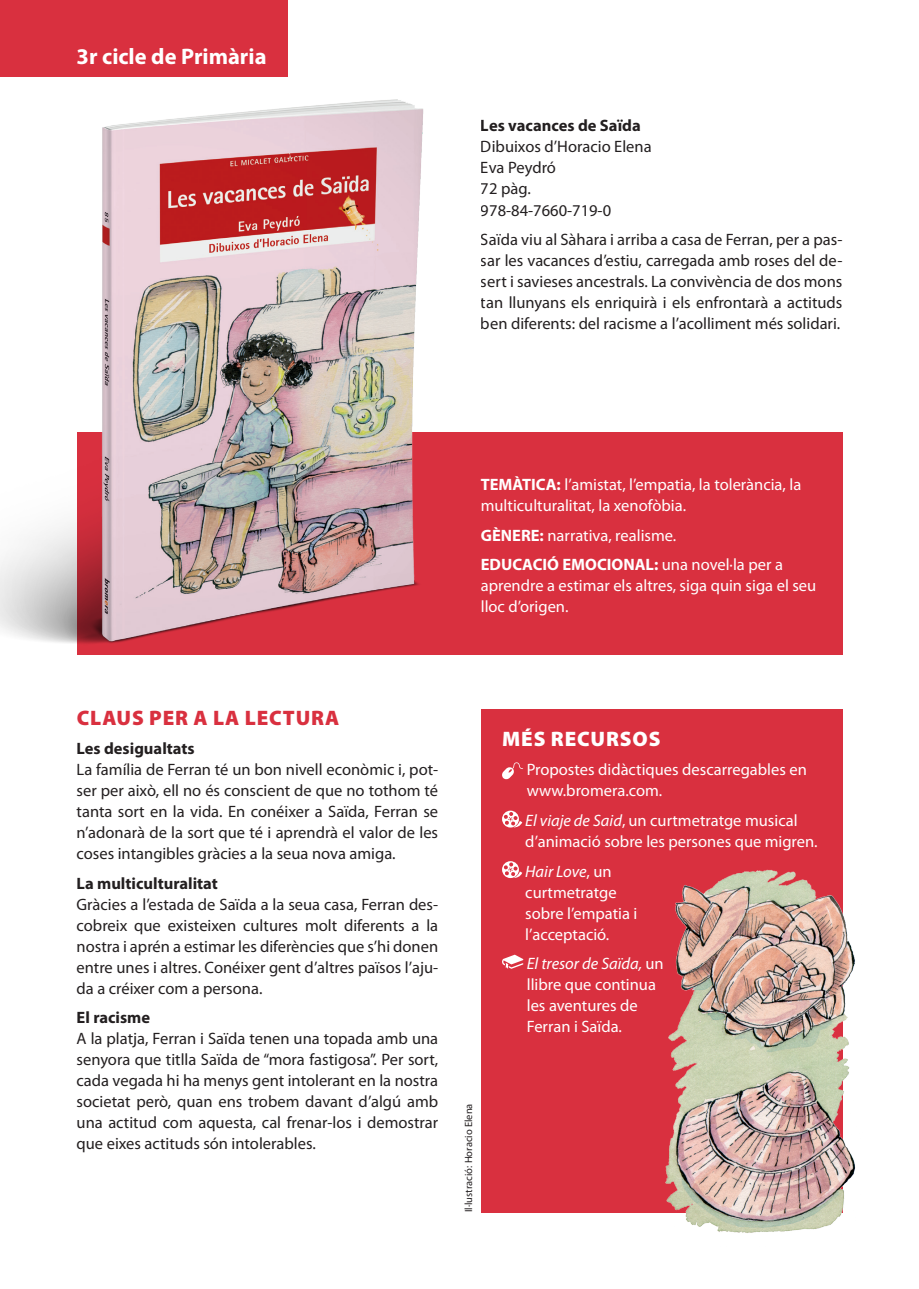
<style>
.page{position:relative;width:919px;height:1289px;background:#fff}
.page>*{position:absolute;margin:0;border:0;box-sizing:border-box;transform-origin:0 0}
.t1{font:700 22.5px "Myriad Pro";color:#fff}
.Títol_Claus_1{font:900 21px "Myriad Pro";letter-spacing:.04em;color:#d9303f}
.t2{font:900 21px "Myriad Pro";letter-spacing:.04em;color:#fff}
.Text{font:16.5px/21px "Myriad Pro";color:#231f20;text-align:justify}
.Temàtica__gènere{font:16.5px/21px "Myriad Pro";color:#fff}
.Títol_Claus_2{font:700 16.5px "Myriad Pro";color:#231f20}
.Copyright{font:10.5px "Myriad Pro";color:#231f20}
.s1{font-weight:700}
.s2{font-style:italic}
</style>
<div class="page">
<div style="left:77px;top:432px;width:765px;height:222px;background:#d9303f"></div>
<div style="left:480px;top:709px;width:362px;height:503px;background:#d9303f"></div>
<div style="left:0;top:0;width:288px;height:77px;background:#d9303f"></div>
<img style="left:0;top:99px;width:459px;height:556px">
<svg style="left:502px;top:762px;width:21px;height:17px"></svg>
<svg style="left:502px;top:810px;width:20px;height:17px"></svg>
<svg style="left:502px;top:861px;width:20px;height:17px"></svg>
<svg style="left:502px;top:954px;width:21px;height:15px"></svg>
<img style="left:660px;top:860px;width:196px;height:373px">
<h1 class="t1" style="left:77px;top:42px;width:191px">3r cicle de Primària</h1>
<p class="Títol_Claus_2" style="left:480px;top:115px;width:161px">Les vacances de Saïda</p>
<p class="Text" style="left:480px;top:136px;width:172px;text-align:left">Dibuixos d’Horacio Elena<br>Eva Peydró<br>72 pàg.<br>978-84-7660-719-0</p>
<p class="Text" style="left:480px;top:229px;width:363px">Saïda viu al Sàhara i arriba a casa de Ferran, per a pas&shy;sar les vacances d’estiu, carregada amb roses del de&shy;sert i savieses ancestrals. La convivència de dos mons tan llunyans els enriquirà i els enfrontarà a actituds ben diferents: del racisme a l’acolliment més solidari.</p>
<p class="Temàtica__gènere" style="left:480px;top:474px;width:322px"><span class="s1">TEMÀTICA:</span> l’amistat, l’empatia, la tolerància, la multiculturalitat, la xenofòbia.</p>
<p class="Temàtica__gènere" style="left:480px;top:524px;width:197px"><span class="s1">GÈNERE:</span> narrativa, realisme.</p>
<p class="Temàtica__gènere" style="left:480px;top:554px;width:337px"><span class="s1">EDUCACIÓ EMOCIONAL:</span> una novel·la per a aprendre a estimar els altres, siga quin siga el seu lloc d’origen.</p>
<p class="Títol_Claus_1" style="left:77px;top:703px;width:264px">CLAUS PER A LA LECTURA</p>
<p class="Títol_Claus_2" style="left:77px;top:737px;width:120px">Les desigualtats</p>
<p class="Text" style="left:77px;top:759px;width:363px">La família de Ferran té un bon nivell econòmic i, pot&shy;ser per això, ell no és conscient de que no tothom té tanta sort en la vida. En conéixer a Saïda, Ferran se n’adonarà de la sort que té i aprendrà el valor de les coses intangibles gràcies a la seua nova amiga.</p>
<p class="Títol_Claus_2" style="left:77px;top:872px;width:143px">La multiculturalitat</p>
<p class="Text" style="left:77px;top:893px;width:363px">Gràcies a l’estada de Saïda a la seua casa, Ferran des&shy;cobreix que existeixen cultures molt diferents a la nostra i aprén a estimar les diferències que s’hi donen entre unes i altres. Conéixer gent d’altres països l’aju&shy;da a créixer com a persona.</p>
<p class="Títol_Claus_2" style="left:77px;top:1006px;width:75px">El racisme</p>
<p class="Text" style="left:77px;top:1028px;width:363px">A la platja, Ferran i Saïda tenen una topada amb una senyora que titlla Saïda de “mora fastigosa”. Per sort, cada vegada hi ha menys gent intolerant en la nostra societat però, quan ens trobem davant d’algú amb una actitud com aquesta, cal frenar-los i demostrar que eixes actituds són intolerables.</p>
<p class="Copyright" style="left:462px;top:1212px;width:110px;rotate:-90deg">Il·lustració: Horacio Elena</p>
<p class="t2" style="left:502px;top:724px;width:160px">MÉS RECURSOS</p>
<p class="Temàtica__gènere" style="left:526px;top:759px;width:282px">Propostes didàctiques descarregables en www.bromera.com.</p>
<p class="Temàtica__gènere" style="left:525px;top:809px;width:294px"><span class="s2">El viaje de Said</span>, un curtmetratge musical d’animació sobre les persones que migren.</p>
<p class="Temàtica__gènere" style="left:525px;top:860px;width:114px"><span class="s2">Hair Love</span>, un curtmetratge sobre l’empatia i l’acceptació.</p>
<p class="Temàtica__gènere" style="left:526px;top:952px;width:138px"><span class="s2">El tresor de Saïda,</span> un llibre que continua les aventures de<br>Ferran i Saïda.</p>
</div>
